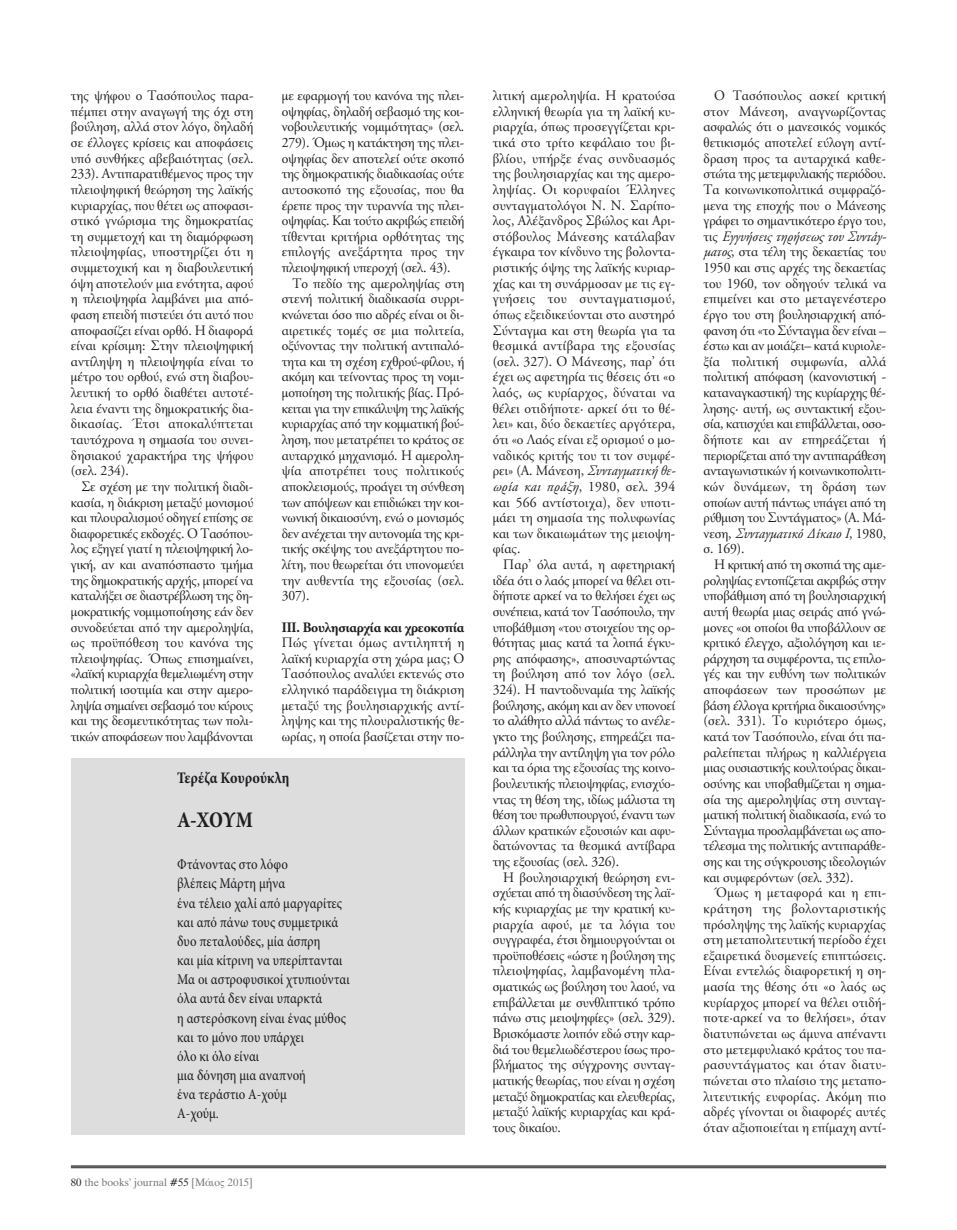
<style>
.page{position:relative;width:957px;height:1230px;background:#fff}
.page>*{position:absolute;margin:0;border:0;box-sizing:border-box;transform-origin:0 0}
.t1{font:700 condensed 22.5px "Minion Pro";color:#201e21;scale:.95 1}
.t2{font:700 condensed 16.25px "Minion Pro";color:#201e21;scale:.95 1}
.t3{font:condensed 15px/19.1px "Minion Pro";color:#201e21;scale:.95 1}
.t4{font:14.38px/15.6px "CF Garamond";letter-spacing:-.01em;color:#201e21;text-align:justify;scale:.95 1}
.t5{font:14.38px "CF Garamond";letter-spacing:.01em;color:#201e21;scale:.95 1}
.t6{font:700 14.38px "CF Garamond";letter-spacing:-.015em;color:#201e21;scale:.95 1}
.t7{font:11.25px "Mg Times";color:#79787a}
.s1{color:#201e21}
.s2{font-style:italic}
</style>
<div class="page">
<hr style="left:71px;top:1165px;width:815px;height:1px;background:#201e21">
<hr style="left:71px;top:1167px;width:815px;height:1px;background:#201e21">
<div style="left:71px;top:758px;width:393px;height:377px;background:#deddde"></div>
<p class="t4" style="left:71px;top:90px;width:194px">της ψήφου ο Τασόπουλος παρα&shy;πέμπει στην αναγωγή της όχι στη βούληση, αλλά στον λόγο, δηλαδή σε έλλογες κρίσεις και αποφάσεις υπό συνθήκες αβεβαιότητας (σελ.<br>233). Αντιπαρατιθέμενος προς την πλειοψηφική θεώρηση της λαϊκής κυριαρχίας, που θέτει ως αποφασι&shy;στικό γνώρισμα της δημοκρατίας τη συμμετοχή και τη διαμόρφωση πλειοψηφίας, υποστηρίζει ότι η συμμετοχική και η διαβουλευτική όψη αποτελούν μια ενότητα, αφού η πλειοψηφία λαμβάνει μια από&shy;φαση επειδή πιστεύει ότι αυτό που αποφασίζει είναι ορθό. Η διαφορά είναι κρίσιμη: Στην πλειοψηφική αντίληψη η πλειοψηφία είναι το μέτρο του ορθού, ενώ στη διαβου&shy;λευτική το ορθό διαθέτει αυτοτέ&shy;λεια έναντι της δημοκρατικής δια&shy;δικασίας. Έτσι αποκαλύπτεται ταυτόχρονα η σημασία του συνει&shy;δησιακού χαρακτήρα της ψήφου (σελ. 234).</p>
<p class="t4" style="left:71px;top:480px;width:194px;text-indent:11px">Σε σχέση με την πολιτική διαδι&shy;κασία, η διάκριση μεταξύ μονισμού και πλουραλισμού οδηγεί επίσης σε διαφορετικές εκδοχές. Ο Τασόπου&shy;λος εξηγεί γιατί η πλειοψηφική λο&shy;γική, αν και αναπόσπαστο τμήμα της δημοκρατικής αρχής, μπορεί να καταλήξει σε διαστρέβλωση της δη&shy;μοκρατικής νομιμοποίησης εάν δεν συνοδεύεται από την αμεροληψία, ως προϋπόθεση του κανόνα της πλειοψηφίας. Όπως επισημαίνει, «λαϊκή κυριαρχία θεμελιωμένη στην πολιτική ισοτιμία και στην αμερο&shy;ληψία σημαίνει σεβασμό του κύρους και της δεσμευτικότητας των πολι&shy;τικών αποφάσεων που λαμβάνονται</p>
<p class="t4" style="left:282px;top:90px;width:193px">με εφαρμογή του κανόνα της πλει-</p>
<p class="t4" style="left:282px;top:105px;width:193px">οψηφίας, δηλαδή σεβασμό της κοι-</p>
<p class="t4" style="left:282px;top:121px;width:194px">νοβουλευτικής νομιμότητας» (σελ.</p>
<p class="t4" style="left:282px;top:136px;width:193px">279). Όμως η κατάκτηση της πλει-</p>
<p class="t4" style="left:282px;top:152px;width:194px">οψηφίας δεν αποτελεί ούτε σκοπό</p>
<p class="t4" style="left:282px;top:168px;width:194px">της δημοκρατικής διαδικασίας ούτε</p>
<p class="t4" style="left:282px;top:183px;width:194px">αυτοσκοπό της εξουσίας, που θα</p>
<p class="t4" style="left:282px;top:199px;width:193px">έρεπε προς την τυραννία της πλει-</p>
<p class="t4" style="left:282px;top:215px;width:194px">οψηφίας. Και τούτο ακριβώς επειδή</p>
<p class="t5" style="left:282px;top:231px;width:194px">τίθενται κριτήρια ορθότητας της</p>
<p class="t5" style="left:282px;top:247px;width:194px">επιλογής ανεξάρτητα προς την</p>
<p class="t4" style="left:282px;top:261px;width:179px">πλειοψηφική υπεροχή (σελ. 43).</p>
<p class="t4" style="left:292px;top:277px;width:182px">Το πεδίο της αμεροληψίας στη</p>
<p class="t4" style="left:282px;top:293px;width:193px">στενή πολιτική διαδικασία συρρι-</p>
<p class="t4" style="left:282px;top:308px;width:193px">κνώνεται όσο πιο αδρές είναι οι δι-</p>
<p class="t5" style="left:282px;top:325px;width:194px">αιρετικές τομές σε μια πολιτεία,</p>
<p class="t4" style="left:282px;top:340px;width:193px">οξύνοντας την πολιτική αντιπαλό-</p>
<p class="t4" style="left:282px;top:355px;width:194px">τητα και τη σχέση εχθρού-φίλου, ή</p>
<p class="t4" style="left:282px;top:371px;width:193px">ακόμη και τείνοντας προς τη νομι-</p>
<p class="t4" style="left:282px;top:386px;width:193px">μοποίηση της πολιτικής βίας. Πρό-</p>
<p class="t4" style="left:282px;top:402px;width:194px">κειται για την επικάλυψη της λαϊκής</p>
<p class="t4" style="left:282px;top:418px;width:193px">κυριαρχίας από την κομματική βού-</p>
<p class="t4" style="left:282px;top:433px;width:194px">ληση, που μετατρέπει το κράτος σε</p>
<p class="t4" style="left:282px;top:449px;width:193px">αυταρχικό μηχανισμό. Η αμερολη-</p>
<p class="t5" style="left:282px;top:466px;width:194px">ψία αποτρέπει τους πολιτικούς</p>
<p class="t4" style="left:282px;top:480px;width:194px">αποκλεισμούς, προάγει τη σύνθεση</p>
<p class="t4" style="left:282px;top:496px;width:193px">των απόψεων και επιδιώκει την κοι-</p>
<p class="t4" style="left:282px;top:511px;width:194px">νωνική δικαιοσύνη, ενώ ο μονισμός</p>
<p class="t4" style="left:282px;top:527px;width:193px">δεν ανέχεται την αυτονομία της κρι-</p>
<p class="t4" style="left:282px;top:543px;width:193px">τικής σκέψης του ανεξάρτητου πο-</p>
<p class="t4" style="left:282px;top:558px;width:194px">λίτη, που θεωρείται ότι υπονομεύει</p>
<p class="t5" style="left:282px;top:575px;width:194px">την αυθεντία της εξουσίας (σελ.</p>
<p class="t4" style="left:282px;top:590px;width:31px">307).</p>
<p class="t6" style="left:282px;top:622px;width:194px">ΙΙΙ. βουλησιαρχία και χρεοκοπία</p>
<p class="t4" style="left:282px;top:636px;width:194px">Πώς γίνεται όμως αντιληπτή η λαϊκή κυριαρχία στη χώρα μας; Ο Τασόπουλος αναλύει εκτενώς στο ελληνικό παράδειγμα τη διάκριση μεταξύ της βουλησιαρχικής αντί&shy;ληψης και της πλουραλιστικής θε&shy;ωρίας, η οποία βασίζεται στην πο-</p>
<p class="t2" style="left:177px;top:771px;width:120px">Τερέζα Κουρούκλη</p>
<h1 class="t1" style="left:177px;top:811px;width:81px">Α-ΧΟΥΜ</h1>
<p class="t3" style="left:177px;top:856px;width:183px">Φτάνοντας στο λόφο<br>βλέπεις Μάρτη μήνα<br>ένα τέλειο χαλί από μαργαρίτες και από πάνω τους συμμετρικά δυο πεταλούδες, μία άσπρη<br>και μία κίτρινη να υπερίπτανται<br>Μα οι αστροφυσικοί χτυπιούνται όλα αυτά δεν είναι υπαρκτά<br>η αστερόσκονη είναι ένας μύθος και το μόνο που υπάρχει<br>όλο κι όλο είναι<br>μια δόνηση μια αναπνοή<br>ένα τεράστιο Α-χούμ<br>Α-χούμ.</p>
<p class="t7" style="left:71px;top:1176px;width:183px"><span class="s1">80</span> the books’ journal <span class="s1">#55</span> [Μάιος 2015]</p>
<p class="t4" style="left:493px;top:90px;width:194px">λιτική αμεροληψία. Η κρατούσα ελληνική θεωρία για τη λαϊκή κυ&shy;ριαρχία, όπως προσεγγίζεται κρι&shy;τικά στο τρίτο κεφάλαιο του βι&shy;βλίου, υπήρξε ένας συνδυασμός της βουλησιαρχίας και της αμερο&shy;ληψίας. Οι κορυφαίοι Έλληνες συνταγματολόγοι Ν. Ν. Σαρίπο&shy;λος, Αλέξανδρος Σβώλος και Αρι&shy;στόβουλος Μάνεσης κατάλαβαν έγκαιρα τον κίνδυνο της βολοντα&shy;ριστικής όψης της λαϊκής κυριαρ&shy;χίας και τη συνάρμοσαν με τις εγ&shy;γυήσεις του συνταγματισμού, όπως εξειδικεύονται στο αυστηρό Σύνταγμα και στη θεωρία για τα θεσμικά αντίβαρα της εξουσίας (σελ. 327). Ο Μάνεσης, παρ’ ότι έχει ως αφετηρία τις θέσεις ότι «ο λαός, ως κυρίαρχος, δύναται να θέλει οτιδήποτε· αρκεί ότι το θέ&shy;λει» και, δύο δεκαετίες αργότερα, ότι «ο Λαός είναι εξ ορισμού ο μο&shy;ναδικός κριτής του τι τον συμφέ&shy;ρει» (Α. Μάνεση, <span class="s2">Συνταγματική θε&shy;ωρία και πράξη</span>, 1980, σελ. 394 και 566 αντίστοιχα), δεν υποτι&shy;μάει τη σημασία της πολυφωνίας και των δικαιωμάτων της μειοψη&shy;φίας.</p>
<p class="t4" style="left:493px;top:558px;width:194px;text-indent:11px">Παρ’ όλα αυτά, η αφετηριακή ιδέα ότι ο λαός μπορεί να θέλει οτι&shy;δήποτε αρκεί να το θελήσει έχει ως συνέπεια, κατά τον Τασόπουλο, την υποβάθμιση «του στοιχείου της ορ&shy;θότητας μιας κατά τα λοιπά έγκυ&shy;ρης απόφασης», αποσυναρτώντας τη βούληση από τον λόγο (σελ.<br>324). Η παντοδυναμία της λαϊκής βούλησης, ακόμη και αν δεν υπονοεί το αλάθητο αλλά πάντως το ανέλε&shy;γκτο της βούλησης, επηρεάζει πα&shy;ράλληλα την αντίληψη για τον ρόλο και τα όρια της εξουσίας της κοινο&shy;βουλευτικής πλειοψηφίας, ενισχύο&shy;ντας τη θέση της, ιδίως μάλιστα τη θέση του πρωθυπουργού, έναντι των άλλων κρατικών εξουσιών και αφυ&shy;δατώνοντας τα θεσμικά αντίβαρα της εξουσίας (σελ. 326).</p>
<p class="t4" style="left:493px;top:871px;width:194px;text-indent:11px">Η βουλησιαρχική θεώρηση ενι&shy;σχύεται από τη διασύνδεση της λαϊ&shy;κής κυριαρχίας με την κρατική κυ&shy;ριαρχία αφού, με τα λόγια του συγγραφέα, έτσι δημιουργούνται οι προϋποθέσεις «ώστε η βούληση της πλειοψηφίας, λαμβανομένη πλα&shy;σματικώς ως βούληση του λαού, να επιβάλλεται με συνθλιπτικό τρόπο πάνω στις μειοψηφίες» (σελ. 329).<br>Βρισκόμαστε λοιπόν εδώ στην καρ&shy;διά του θεμελιωδέστερου ίσως προ&shy;βλήματος της σύγχρονης συνταγ&shy;ματικής θεωρίας, που είναι η σχέση μεταξύ δημοκρατίας και ελευθερίας, μεταξύ λαϊκής κυριαρχίας και κρά&shy;τους δικαίου.</p>
<p class="t4" style="left:703px;top:90px;width:194px;text-indent:11px">Ο Τασόπουλος ασκεί κριτική στον Μάνεση, αναγνωρίζοντας ασφαλώς ότι ο μανεσικός νομικός θετικισμός αποτελεί εύλογη αντί&shy;δραση προς τα αυταρχικά καθε&shy;στώτα της μετεμφυλιακής περιόδου.<br>Τα κοινωνικοπολιτικά συμφραζό&shy;μενα της εποχής που ο Μάνεσης γράφει το σημαντικότερο έργο του, τις <span class="s2">Εγγυήσεις τηρήσεως του Συντάγ&shy;ματος</span>, στα τέλη της δεκαετίας του 1950 και στις αρχές της δεκαετίας του 1960, τον οδηγούν τελικά να επιμείνει και στο μεταγενέστερο έργο του στη βουλησιαρχική από&shy;φανση ότι «το Σύνταγμα δεν είναι – έστω και αν μοιάζει– κατά κυριολε&shy;ξία πολιτική συμφωνία, αλλά πολιτική απόφαση (κανονιστική - καταναγκαστική) της κυρίαρχης θέ&shy;λησης· αυτή, ως συντακτική εξου&shy;σία, κατισχύει και επιβάλλεται, οσο&shy;δήποτε και αν επηρεάζεται ή περιορίζεται από την αντιπαράθεση ανταγωνιστικών ή κοινωνικοπολιτι&shy;κών δυνάμεων, τη δράση των οποίων αυτή πάντως υπάγει από τη ρύθμιση του Συντάγματος» (Α. Μά&shy;νεση, <span class="s2">Συνταγματικό Δίκαιο Ι</span>, 1980, σ. 169).</p>
<p class="t4" style="left:703px;top:558px;width:194px;text-indent:11px">Η κριτική από τη σκοπιά της αμε&shy;ροληψίας εντοπίζεται ακριβώς στην υποβάθμιση από τη βουλησιαρχική αυτή θεωρία μιας σειράς από γνώ&shy;μονες «οι οποίοι θα υποβάλλουν σε κριτικό έλεγχο, αξιολόγηση και ιε&shy;ράρχηση τα συμφέροντα, τις επιλο&shy;γές και την ευθύνη των πολιτικών αποφάσεων των προσώπων με βάση έλλογα κριτήρια δικαιοσύνης» (σελ. 331). Το κυριότερο όμως, κατά τον Τασόπουλο, είναι ότι πα&shy;ραλείπεται πλήρως η καλλιέργεια μιας ουσιαστικής κουλτούρας δικαι&shy;οσύνης και υποβαθμίζεται η σημα&shy;σία της αμεροληψίας στη συνταγ&shy;ματική πολιτική διαδικασία, ενώ το Σύνταγμα προσλαμβάνεται ως απο&shy;τέλεσμα της πολιτικής αντιπαράθε&shy;σης και της σύγκρουσης ιδεολογιών και συμφερόντων (σελ. 332).</p>
<p class="t4" style="left:703px;top:886px;width:194px;text-indent:11px">Όμως η μεταφορά και η επι&shy;κράτηση της βολονταριστικής πρόσληψης της λαϊκής κυριαρχίας στη μεταπολιτευτική περίοδο έχει εξαιρετικά δυσμενείς επιπτώσεις.<br>Είναι εντελώς διαφορετική η ση&shy;μασία της θέσης ότι «ο λαός ως κυρίαρχος μπορεί να θέλει οτιδή&shy;ποτε·αρκεί να το θελήσει», όταν διατυπώνεται ως άμυνα απέναντι στο μετεμφυλιακό κράτος του πα&shy;ρασυντάγματος και όταν διατυ&shy;πώνεται στο πλαίσιο της μεταπο&shy;λιτευτικής ευφορίας. Ακόμη πιο αδρές γίνονται οι διαφορές αυτές όταν αξιοποιείται η επίμαχη αντί-</p>
</div>
